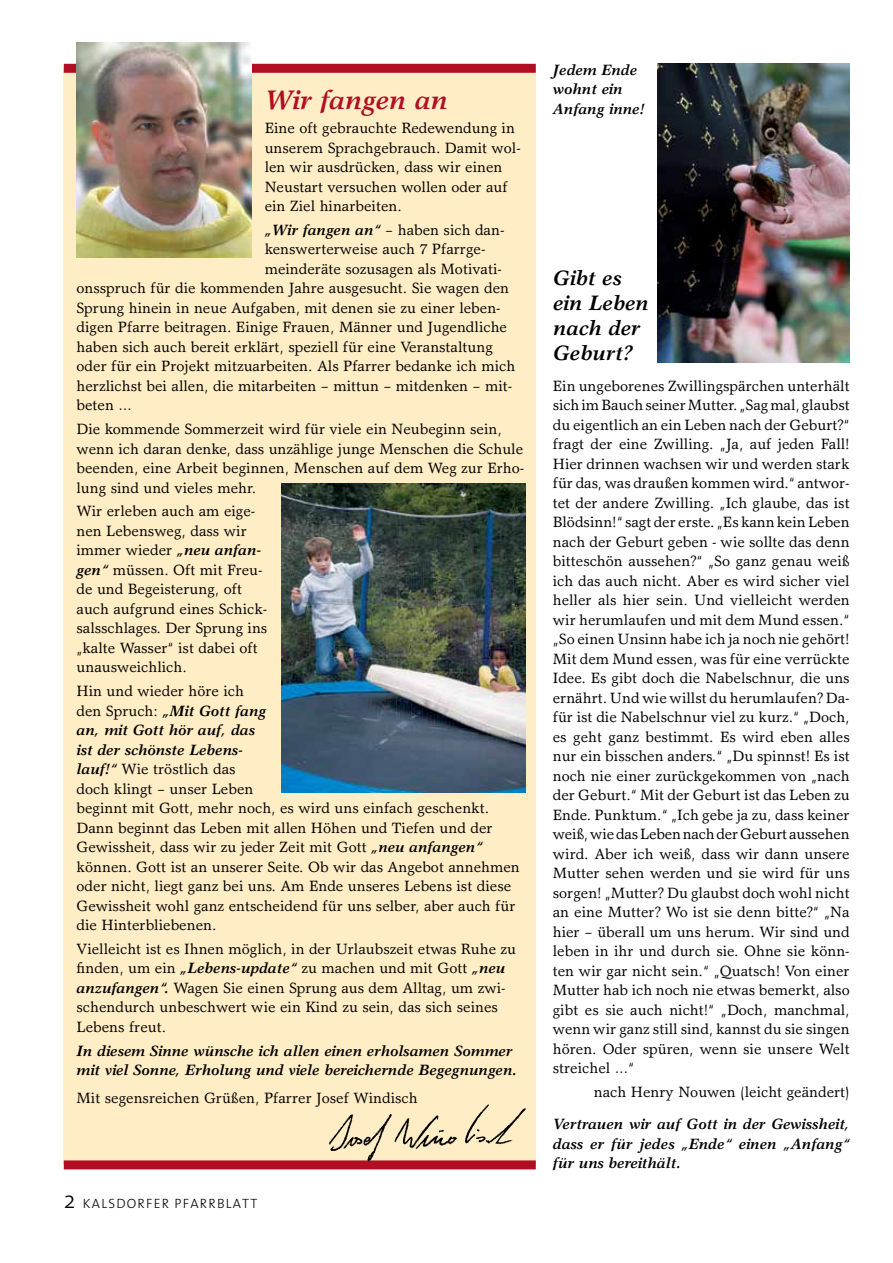
<style>
.page{position:relative;width:893px;height:1263px;background:#fff}
.page>*{position:absolute;margin:0;border:0;box-sizing:border-box;transform-origin:0 0}
.t1{font:italic 700 27px "Garth Graphic";color:#b10e23}
.t2{font:italic 700 21px/25.2px "Garth Graphic";color:#000}
.t3{font:15px/19.5px "Garth Graphic";color:#000}
.t4{font:italic 700 15px/19.5px "Garth Graphic";color:#000}
.t5{font:300 13.5px "The Sans";letter-spacing:.09em;color:#000}
.s1{font-weight:700;font-style:italic}
.s2{font-size:24px}
</style>
<div class="page">
<div style="left:64px;top:68px;width:472px;height:1097px;background:#ffedc5"></div>
<div style="left:64px;top:1160px;width:472px;height:9px;background:#b10e23"></div>
<div style="left:64px;top:64px;width:472px;height:9px;background:#b10e23"></div>
<img style="left:77px;top:43px;width:175px;height:215px">
<img style="left:324px;top:1104px;width:206px;height:58px">
<img style="left:282px;top:483px;width:243px;height:310px">
<img style="left:657px;top:64px;width:193px;height:299px">
<h1 class="t1" style="left:265px;top:84px;width:185px">Wir fangen an</h1>
<p class="t3" style="left:265px;top:118px;width:258px">Eine oft gebrauchte Redewendung in unserem Sprachgebrauch. Damit wol&shy;len wir ausdrücken, dass wir einen<br>Neustart versuchen wollen oder auf ein Ziel hinarbeiten.</p>
<p class="t3" style="left:265px;top:220px;width:241px"><span class="s1">„Wir fangen an“</span> – haben sich dan-</p>
<p class="t3" style="left:265px;top:239px;width:222px">kenswerterweise auch 7 Pfarrge-</p>
<p class="t3" style="left:265px;top:259px;width:239px">meinderäte sozusagen als Motivati-</p>
<p class="t3" style="left:77px;top:278px;width:434px">onsspruch für die kommenden Jahre ausgesucht. Sie wagen den</p>
<p class="t3" style="left:77px;top:298px;width:426px">Sprung hinein in neue Aufgaben, mit denen sie zu einer leben-</p>
<p class="t3" style="left:77px;top:317px;width:432px">digen Pfarre beitragen. Einige Frauen, Männer und Jugendliche</p>
<p class="t3" style="left:77px;top:337px;width:418px">haben sich auch bereit erklärt, speziell für eine Veranstaltung</p>
<p class="t3" style="left:77px;top:356px;width:440px">oder für ein Projekt mitzuarbeiten. Als Pfarrer bedanke ich mich</p>
<p class="t3" style="left:77px;top:376px;width:437px">herzlichst bei allen, die mitarbeiten – mittun – mitdenken – mit-</p>
<p class="t3" style="left:77px;top:395px;width:57px">beten …</p>
<p class="t3" style="left:77px;top:419px;width:449px">Die kommende Sommerzeit wird für viele ein Neubeginn sein, wenn ich daran denke, dass unzählige junge Menschen die Schule beenden, eine Arbeit beginnen, Menschen auf dem Weg zur Erho&shy;lung sind und vieles mehr.</p>
<p class="t3" style="left:77px;top:501px;width:192px">Wir erleben auch am eige&shy;nen Lebensweg, dass wir immer wieder <span class="s1">„neu anfan&shy;gen“</span> müssen. Oft mit Freu&shy;de und Begeisterung, oft auch aufgrund eines Schick&shy;salsschlages. Der Sprung ins „kalte Wasser“ ist dabei oft unausweichlich.</p>
<p class="t3" style="left:77px;top:681px;width:445px">Hin und wieder höre ich<br>den Spruch: <span class="s1">„Mit Gott fang<br>an, mit Gott hör auf, das<br>ist der schönste Lebens-<br>lauf!“</span> Wie tröstlich das<br>doch klingt – unser Leben<br>beginnt mit Gott, mehr noch, es wird uns einfach geschenkt.<br>Dann beginnt das Leben mit allen Höhen und Tiefen und der Gewissheit, dass wir zu jeder Zeit mit Gott <span class="s1">„neu anfangen“ </span>können. Gott ist an unserer Seite. Ob wir das Angebot annehmen oder nicht, liegt ganz bei uns. Am Ende unseres Lebens ist diese Gewissheit wohl ganz entscheidend für uns selber, aber auch für die Hinterbliebenen.</p>
<p class="t3" style="left:77px;top:939px;width:441px">Vielleicht ist es Ihnen möglich, in der Urlaubszeit etwas Ruhe zu finden, um ein <span class="s1">„Lebens-update“</span> zu machen und mit Gott <span class="s1">„neu anzufangen“.</span> Wagen Sie einen Sprung aus dem Alltag, um zwi&shy;schendurch unbeschwert wie ein Kind zu sein, das sich seines Lebens freut.</p>
<p class="t4" style="left:77px;top:1041px;width:442px">In diesem Sinne wünsche ich allen einen erholsamen Sommer mit viel Sonne, Erholung und viele bereichernde Begegnungen.</p>
<p class="t3" style="left:77px;top:1088px;width:343px">Mit segensreichen Grüßen, Pfarrer Josef Windisch</p>
<p class="t5" style="left:64px;top:1192px;width:195px"><span class="s2">2</span> KALSDORFER PFARRBLATT</p>
<p class="t4" style="left:553px;top:60px;width:93px">Jedem Ende wohnt ein<br>Anfang inne!</p>
<h2 class="t2" style="left:553px;top:265px;width:97px">Gibt es ein Leben nach der<br>Geburt?</h2>
<p class="t3" style="left:553px;top:376px;width:298px;text-align:justify">Ein ungeborenes Zwillingspärchen unterhält sich im Bauch seiner Mutter. „Sag mal, glaubst du eigentlich an ein Leben nach der Geburt?“ fragt der eine Zwilling. „Ja, auf jeden Fall!<br>Hier drinnen wachsen wir und werden stark für das, was draußen kommen wird.“ antwor&shy;tet der andere Zwilling. „Ich glaube, das ist Blödsinn!“ sagt der erste. „Es kann kein Leben nach der Geburt geben - wie sollte das denn bitteschön aussehen?“ „So ganz genau weiß ich das auch nicht. Aber es wird sicher viel heller als hier sein. Und vielleicht werden wir herumlaufen und mit dem Mund essen.“ „So einen Unsinn habe ich ja noch nie gehört!<br>Mit dem Mund essen, was für eine verrückte Idee. Es gibt doch die Nabelschnur, die uns ernährt. Und wie willst du herumlaufen? Da&shy;für ist die Nabelschnur viel zu kurz.“ „Doch, es geht ganz bestimmt. Es wird eben alles nur ein bisschen anders.“ „Du spinnst! Es ist noch nie einer zurückgekommen von „nach der Geburt.“ Mit der Geburt ist das Leben zu Ende. Punktum.“ „Ich gebe ja zu, dass keiner weiß, wie das Leben nach der Geburt aussehen wird. Aber ich weiß, dass wir dann unsere Mutter sehen werden und sie wird für uns sorgen! „Mutter? Du glaubst doch wohl nicht an eine Mutter? Wo ist sie denn bitte?“ „Na hier – überall um uns herum. Wir sind und leben in ihr und durch sie. Ohne sie könn&shy;ten wir gar nicht sein.“ „Quatsch! Von einer Mutter hab ich noch nie etwas bemerkt, also gibt es sie auch nicht!“ „Doch, manchmal, wenn wir ganz still sind, kannst du sie singen hören. Oder spüren, wenn sie unsere Welt streichel …“</p>
<p class="t3" style="left:594px;top:1082px;width:257px">nach Henry Nouwen (leicht geändert)</p>
<p class="t4" style="left:553px;top:1114px;width:298px;text-align:justify">Vertrauen wir auf Gott in der Gewissheit, dass er für jedes „Ende“ einen „Anfang“ für uns bereithält.</p>
</div>
